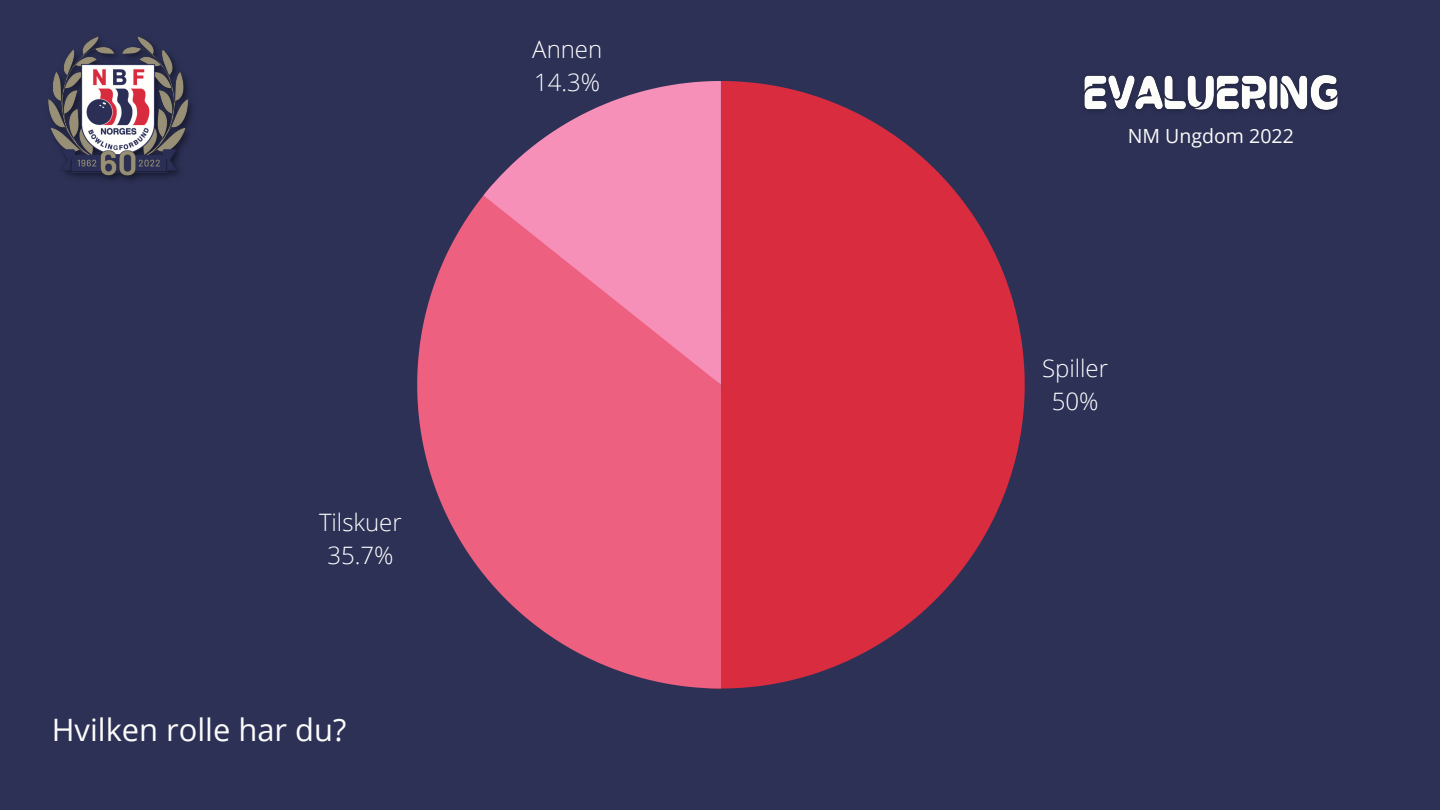
<style>
.page{position:relative;width:1440px;height:810px;background:#2d3156}
.page>*{position:absolute;margin:0;border:0;box-sizing:border-box;transform-origin:0 0}
.t1{font:30.9px "Open Sans";color:#fcfcfb}
.t2{font:300 24px/33px "Open Sans";color:#fff;text-align:center}
.t3{font:19.5px "Open Sans";color:#fcfcfb}
</style>
<div class="page">
<img style="left:48px;top:36px;width:145px;height:145px">
<img style="left:1084px;top:75px;width:254px;height:37px">
<svg style="left:721px;top:81px;width:304px;height:608px;fill:#d92c3f"></svg>
<svg style="left:417px;top:196px;width:304px;height:493px;fill:#ee6080"></svg>
<svg style="left:483px;top:81px;width:238px;height:304px;background:#dc759b"></svg>
<svg style="left:721px;top:81px;width:1px;height:304px"></svg>
<p class="t2" style="left:532px;top:32px;width:71px;text-align:left">Annen<br>14.3%</p>
<p class="t2" style="left:319px;top:505px;width:84px">Tilskuer<br>35.7%</p>
<p class="t1" style="left:52px;top:708px;width:296px">Hvilken rolle har du?</p>
<p class="t3" style="left:1128px;top:122px;width:167px">NM Ungdom 2022</p>
<p class="t2" style="left:1042px;top:351px;width:68px">Spiller<br>50%</p>
</div>
